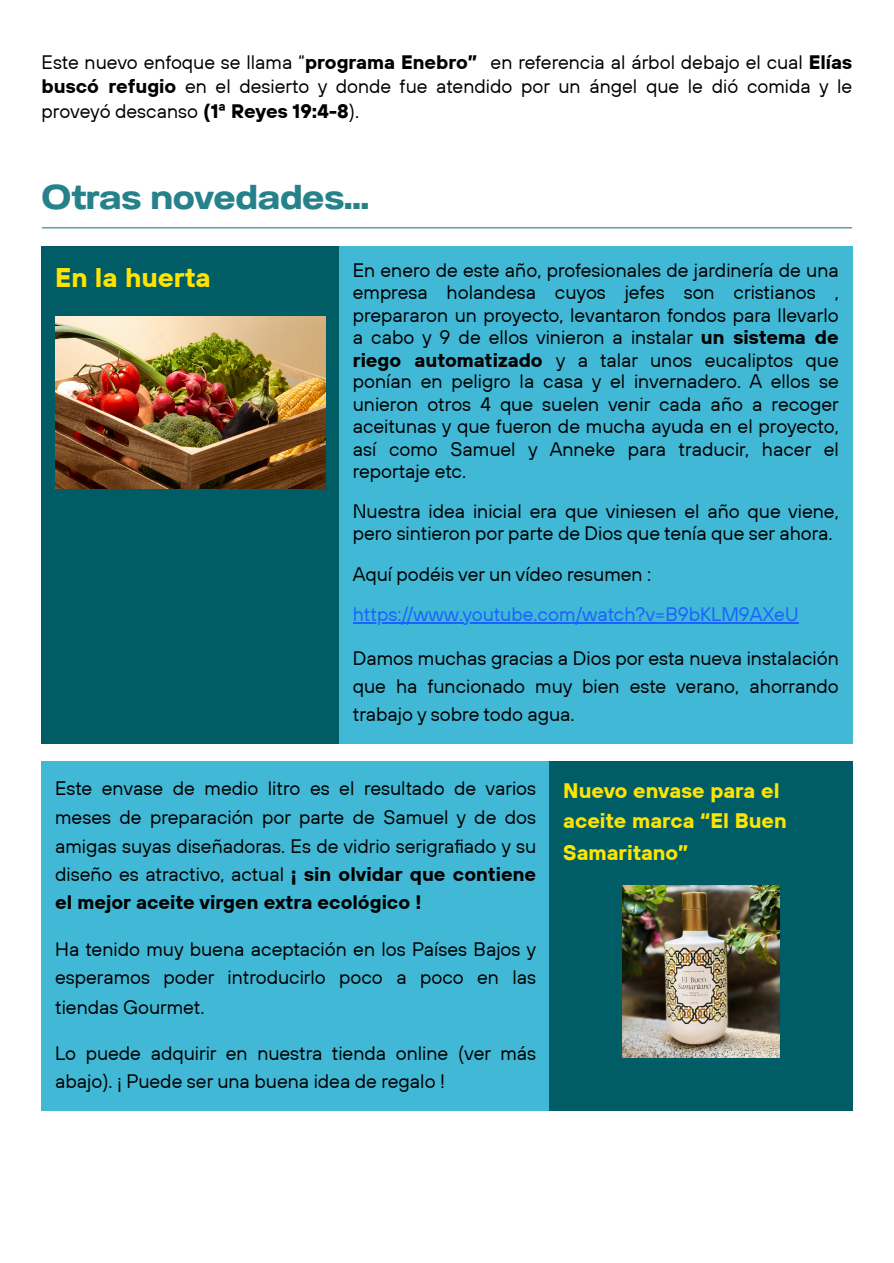
<style>
.page{position:relative;width:894px;height:1263px;background:#fff}
.page>*{position:absolute;margin:0;border:0;box-sizing:border-box;transform-origin:0 0}
.t1{font:34.5px "Anantason Bold Wd 125";color:#25818a}
.t2{font:700 27px "TT Hoves";color:#ffe400}
.t3{font:700 21px/30.9px "TT Hoves";color:#ffe400}
.t4{font:19.5px/22.4px "TT Hoves";color:#000;text-align:justify}
.t5{font:19.5px "TT Hoves";color:#1a62ff}
.s1{font-weight:700}
</style>
<div class="page">
<hr style="left:42px;top:227px;width:809px;height:1px;background:#25818a">
<div style="left:42px;top:246px;width:297px;height:497px;background:#005d66"></div>
<div style="left:339px;top:246px;width:513px;height:497px;background:#41b8d5"></div>
<img style="left:55px;top:316px;width:270px;height:172px">
<hr style="left:352px;top:622px;width:446px;height:1px;background:#1a62ff">
<div style="left:42px;top:762px;width:508px;height:348px;background:#41b8d5"></div>
<div style="left:549px;top:762px;width:303px;height:348px;background:#005d66"></div>
<img style="left:622px;top:885px;width:157px;height:173px">
<p class="t4" style="left:42px;top:49px;width:811px;line-height:24.8px">Este nuevo enfoque se llama “<span class="s1">programa Enebro”</span> en referencia al árbol debajo el cual <span class="s1">Elías buscó refugio</span> en el desierto y donde fue atendido por un ángel que le dió comida y le proveyó descanso <span class="s1">(1ª Reyes 19:4-8</span>).</p>
<h1 class="t1" style="left:42px;top:177px;width:329px">Otras novedades...</h1>
<p class="t2" style="left:55px;top:260px;width:157px">En la huerta</p>
<p class="t4" style="left:352px;top:258px;width:487px">En enero de este año, profesionales de jardinería de una empresa holandesa cuyos jefes son cristianos , prepararon un proyecto, levantaron fondos para llevarlo a cabo y 9 de ellos vinieron a instalar <span class="s1">un sistema de riego automatizado</span> y a talar unos eucaliptos que ponían en peligro la casa y el invernadero. A ellos se unieron otros 4 que suelen venir cada año a recoger aceitunas y que fueron de mucha ayuda en el proyecto, así como Samuel y Anneke para traducir, hacer el reportaje etc.</p>
<p class="t4" style="left:352px;top:499px;width:487px">Nuestra idea inicial era que viniesen el año que viene, pero sintieron por parte de Dios que tenía que ser ahora.</p>
<p class="t4" style="left:352px;top:562px;width:300px">Aquí podéis ver un vídeo resumen :</p>
<p class="t5" style="left:352px;top:602px;width:447px">https://www.youtube.com/watch?v=B9bKLM9AXeU</p>
<p class="t4" style="left:352px;top:644px;width:487px;line-height:28.2px">Damos muchas gracias a Dios por esta nueva instalación que ha funcionado muy bien este verano, ahorrando trabajo y sobre todo agua.</p>
<p class="t4" style="left:55px;top:774px;width:482px;line-height:28.3px">Este envase de medio litro es el resultado de varios meses de preparación por parte de Samuel y de dos amigas suyas diseñadoras. Es de vidrio serigrafiado y su diseño es atractivo, actual <span class="s1">¡ sin olvidar que contiene el mejor aceite virgen extra ecológico !</span></p>
<p class="t4" style="left:55px;top:935px;width:482px;line-height:28.7px">Ha tenido muy buena aceptación en los Países Bajos y esperamos poder introducirlo poco a poco en las tiendas Gourmet.</p>
<p class="t4" style="left:55px;top:1038px;width:482px;line-height:28.2px">Lo puede adquirir en nuestra tienda online (ver más abajo). ¡ Puede ser una buena idea de regalo !</p>
<p class="t3" style="left:563px;top:774px;width:225px">Nuevo envase para el aceite marca “El Buen<br>Samaritano”</p>
</div>
